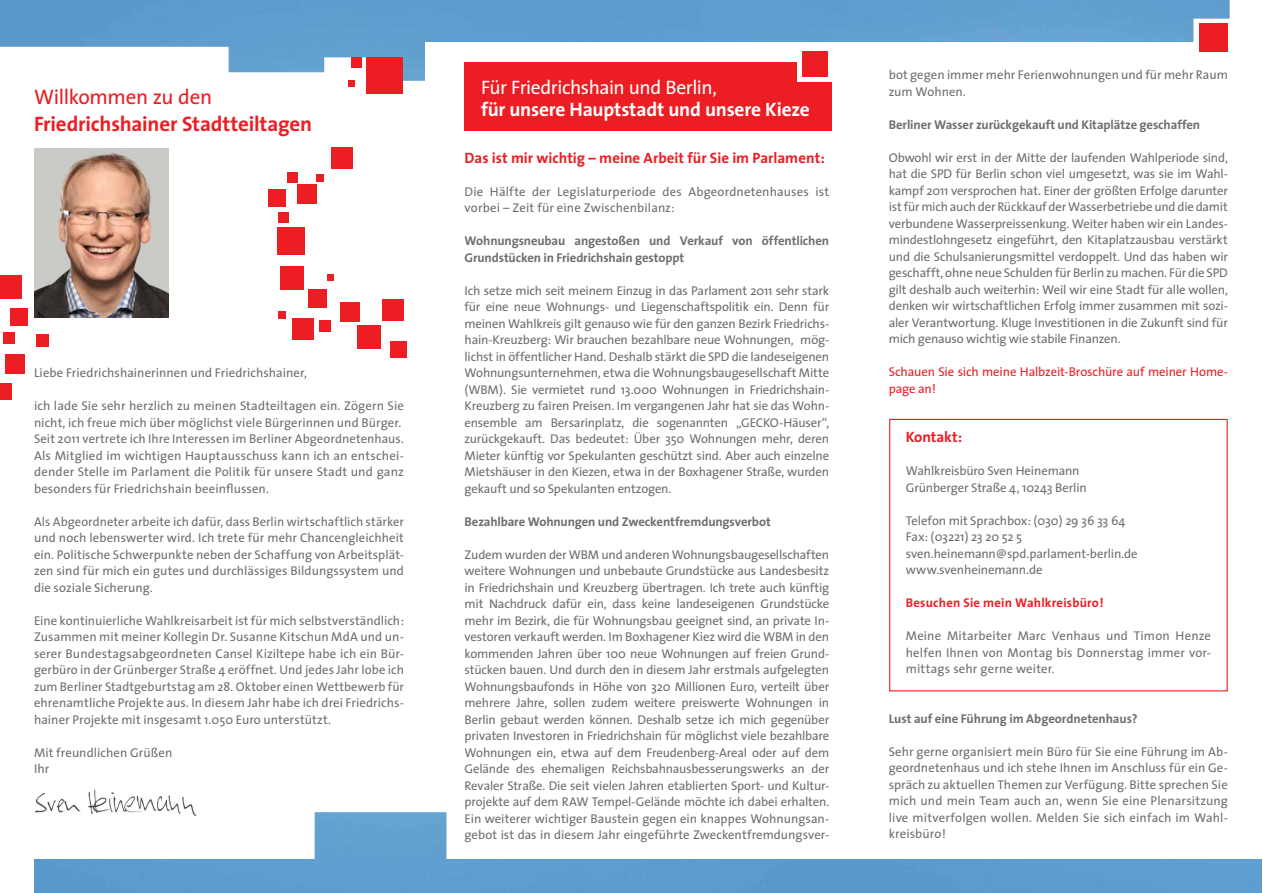
<style>
.page{position:relative;width:1263px;height:893px;background:#fff}
.page>*{position:absolute;margin:0;border:0;box-sizing:border-box;transform-origin:0 0}
.t1{font:700 21px "The Sans";letter-spacing:-.01em;color:#ed1d24}
.t2{font:21px "The Sans";letter-spacing:-.02em;color:#ed1d24}
.t3{font:700 19.5px "The Sans";letter-spacing:-.01em;color:#fff}
.t4{font:19.5px "The Sans";letter-spacing:-.025em;color:#fff}
.t5{font:700 15px "The Sans";color:#ed1d24}
.t6{font:12.75px/16.5px "The Sans";letter-spacing:.005em;color:#6d6e71;text-align:justify}
.t7{font:700 12.75px/16.5px "The Sans";letter-spacing:-.01em;color:#6d6e71}
.t8{font:12.75px/16.5px "The Sans";letter-spacing:-.01em;color:#ed1d24}
.t9{font:700 12.75px "The Sans";letter-spacing:.015em;color:#ed1d24}
</style>
<div class="page">
<img style="left:0;top:0;width:698px;height:81px">
<div style="left:698px;top:0;width:531px;height:42px;background:#619fce"></div>
<img style="left:34px;top:812px;width:770px;height:81px">
<div style="left:804px;top:859px;width:458px;height:34px;background:#5d9bcc"></div>
<div style="left:425px;top:42px;width:770px;height:138px;background:#fff"></div>
<div style="left:1199px;top:23px;width:29px;height:29px;background:#ed1d24"></div>
<div style="left:367px;top:57px;width:36px;height:37px;background:#ed1d24"></div>
<div style="left:5px;top:354px;width:19px;height:19px;background:#ed1d24"></div>
<div style="left:10px;top:308px;width:17px;height:17px;background:#ed1d24"></div>
<div style="left:4px;top:332px;width:11px;height:11px;background:#ed1d24"></div>
<div style="left:0;top:384px;width:12px;height:16px;background:#ed1d24"></div>
<div style="left:0;top:275px;width:21px;height:24px;background:#ed1d24"></div>
<div style="left:352px;top:57px;width:10px;height:11px;background:#ed1d24"></div>
<div style="left:348px;top:80px;width:7px;height:7px;background:#ed1d24"></div>
<div style="left:390px;top:341px;width:17px;height:16px;background:#ed1d24"></div>
<div style="left:382px;top:299px;width:22px;height:22px;background:#ed1d24"></div>
<div style="left:340px;top:302px;width:19px;height:19px;background:#ed1d24"></div>
<div style="left:308px;top:289px;width:19px;height:18px;background:#ed1d24"></div>
<div style="left:357px;top:325px;width:24px;height:24px;background:#ed1d24"></div>
<div style="left:292px;top:318px;width:21px;height:21px;background:#ed1d24"></div>
<div style="left:319px;top:321px;width:11px;height:11px;background:#ed1d24"></div>
<div style="left:278px;top:311px;width:8px;height:8px;background:#ed1d24"></div>
<div style="left:316px;top:174px;width:8px;height:8px;background:#ed1d24"></div>
<div style="left:280px;top:266px;width:23px;height:23px;background:#ed1d24"></div>
<div style="left:277px;top:227px;width:28px;height:28px;background:#ed1d24"></div>
<div style="left:268px;top:189px;width:17px;height:17px;background:#ed1d24"></div>
<div style="left:278px;top:212px;width:11px;height:10px;background:#ed1d24"></div>
<div style="left:297px;top:185px;width:20px;height:19px;background:#ed1d24"></div>
<div style="left:327px;top:274px;width:7px;height:7px;background:#ed1d24"></div>
<div style="left:331px;top:147px;width:22px;height:22px;background:#ed1d24"></div>
<div style="left:287px;top:172px;width:10px;height:10px;background:#ed1d24"></div>
<div style="left:36px;top:335px;width:13px;height:12px;background:#ed1d24"></div>
<img style="left:34px;top:149px;width:135px;height:168px">
<img style="left:34px;top:789px;width:164px;height:27px">
<div style="left:464px;top:63px;width:368px;height:68px;background:#ed1d24"></div>
<div style="left:797px;top:56px;width:36px;height:26px;background:#fff"></div>
<div style="left:803px;top:51px;width:25px;height:25px;background:#ed1d24"></div>
<div style="left:889px;top:419px;width:339px;height:272px;border:1px solid #ed1d24"></div>
<h1 class="t2" style="left:34px;top:79px;width:180px">Willkommen zu den</h1>
<h1 class="t1" style="left:34px;top:106px;width:280px">Friedrichshainer Stadtteiltagen</h1>
<p class="t6" style="left:34px;top:364px;width:275px">Liebe Friedrichshainerinnen und Friedrichshainer,</p>
<p class="t6" style="left:34px;top:397px;width:371px;text-align:left">ich lade Sie sehr herzlich zu meinen Stadteiltagen ein. Zögern Sie nicht, ich freue mich über möglichst viele Bürgerinnen und Bürger.<br>Seit 2011 vertrete ich Ihre Interessen im Berliner Abgeordnetenhaus.<br>Als Mitglied im wichtigen Hauptausschuss kann ich an entschei&shy;dender Stelle im Parlament die Politik für unsere Stadt und ganz besonders für Friedrichshain beeinflussen.</p>
<p class="t6" style="left:34px;top:513px;width:371px">Als Abgeordneter arbeite ich dafür, dass Berlin wirtschaftlich stärker und noch lebenswerter wird. Ich trete für mehr Chancengleichheit ein. Politische Schwerpunkte neben der Schaffung von Arbeitsplät&shy;zen sind für mich ein gutes und durchlässiges Bildungssystem und die soziale Sicherung.</p>
<p class="t6" style="left:34px;top:612px;width:371px">Eine kontinuierliche Wahlkreisarbeit ist für mich selbstverständlich:<br>Zusammen mit meiner Kollegin Dr. Susanne Kitschun MdA und un&shy;serer Bundestagsabgeordneten Cansel Kiziltepe habe ich ein Bür&shy;gerbüro in der Grünberger Straße 4 eröffnet. Und jedes Jahr lobe ich zum Berliner Stadtgeburtstag am 28. Oktober einen Wettbewerb für ehrenamtliche Projekte aus. In diesem Jahr habe ich drei Friedrichs&shy;hainer Projekte mit insgesamt 1.050 Euro unterstützt.</p>
<p class="t6" style="left:34px;top:744px;width:140px">Mit freundlichen Grüßen<br>Ihr</p>
<h2 class="t4" style="left:481px;top:71px;width:237px">Für Friedrichshain und Berlin,</h2>
<h2 class="t3" style="left:481px;top:93px;width:330px">für unsere Hauptstadt und unsere Kieze</h2>
<p class="t5" style="left:465px;top:145px;width:362px">Das ist mir wichtig – meine Arbeit für Sie im Parlament:</p>
<p class="t6" style="left:465px;top:183px;width:366px">Die Hälfte der Legislaturperiode des Abgeordnetenhauses ist vorbei – Zeit für eine Zwischenbilanz:</p>
<p class="t7" style="left:465px;top:232px;width:366px">Wohnungsneubau angestoßen und Verkauf von öffentlichen<br>Grundstücken in Friedrichshain gestoppt</p>
<p class="t6" style="left:465px;top:282px;width:366px">Ich setze mich seit meinem Einzug in das Parlament 2011 sehr stark für eine neue Wohnungs- und Liegenschaftspolitik ein. Denn für meinen Wahlkreis gilt genauso wie für den ganzen Bezirk Friedrichs&shy;hain-Kreuzberg: Wir brauchen bezahlbare neue Wohnungen, mög&shy;lichst in öffentlicher Hand. Deshalb stärkt die SPD die landeseigenen Wohnungsunternehmen, etwa die Wohnungsbaugesellschaft Mitte (WBM). Sie vermietet rund 13.000 Wohnungen in Friedrichshain-Kreuzberg zu fairen Preisen. Im vergangenen Jahr hat sie das Wohn&shy;ensemble am Bersarinplatz, die sogenannten „GECKO-Häuser“, zurückgekauft. Das bedeutet: Über 350 Wohnungen mehr, deren Mieter künftig vor Spekulanten geschützt sind. Aber auch einzelne Mietshäuser in den Kiezen, etwa in der Boxhagener Straße, wurden gekauft und so Spekulanten entzogen.</p>
<p class="t7" style="left:465px;top:513px;width:308px">Bezahlbare Wohnungen und Zweckentfremdungsverbot</p>
<p class="t6" style="left:465px;top:546px;width:366px">Zudem wurden der WBM und anderen Wohnungsbaugesellschaften weitere Wohnungen und unbebaute Grundstücke aus Landesbesitz in Friedrichshain und Kreuzberg übertragen. Ich trete auch künftig mit Nachdruck dafür ein, dass keine landeseigenen Grundstücke mehr im Bezirk, die für Wohnungsbau geeignet sind, an private In&shy;vestoren verkauft werden. Im Boxhagener Kiez wird die WBM in den kommenden Jahren über 100 neue Wohnungen auf freien Grund&shy;stücken bauen. Und durch den in diesem Jahr erstmals aufgelegten Wohnungsbaufonds in Höhe von 320 Millionen Euro, verteilt über mehrere Jahre, sollen zudem weitere preiswerte Wohnungen in Berlin gebaut werden können. Deshalb setze ich mich gegenüber privaten Investoren in Friedrichshain für möglichst viele bezahlbare Wohnungen ein, etwa auf dem Freudenberg-Areal oder auf dem Gelände des ehemaligen Reichsbahnausbesserungswerks an der Revaler Straße. Die seit vielen Jahren etablierten Sport- und Kultur&shy;projekte auf dem RAW Tempel-Gelände möchte ich dabei erhalten.<br>Ein weiterer wichtiger Baustein gegen ein knappes Wohnungsan&shy;gebot ist das in diesem Jahr eingeführte Zweckentfremdungsver-</p>
<p class="t6" style="left:889px;top:66px;width:341px">bot gegen immer mehr Ferienwohnungen und für mehr Raum zum Wohnen.</p>
<p class="t7" style="left:889px;top:116px;width:313px">Berliner Wasser zurückgekauft und Kitaplätze geschaffen</p>
<p class="t6" style="left:889px;top:149px;width:341px">Obwohl wir erst in der Mitte der laufenden Wahlperiode sind, hat die SPD für Berlin schon viel umgesetzt, was sie im Wahl&shy;kampf 2011 versprochen hat. Einer der größten Erfolge darunter ist für mich auch der Rückkauf der Wasserbetriebe und die damit verbundene Wasserpreissenkung. Weiter haben wir ein Landes&shy;mindestlohngesetz eingeführt, den Kitaplatzausbau verstärkt und die Schulsanierungsmittel verdoppelt. Und das haben wir geschafft, ohne neue Schulden für Berlin zu machen. Für die SPD gilt deshalb auch weiterhin: Weil wir eine Stadt für alle wollen, denken wir wirtschaftlichen Erfolg immer zusammen mit sozi&shy;aler Verantwortung. Kluge Investitionen in die Zukunft sind für mich genauso wichtig wie stabile Finanzen.</p>
<p class="t8" style="left:889px;top:363px;width:341px">Schauen Sie sich meine Halbzeit-Broschüre auf meiner Home&shy;page an!</p>
<p class="t5" style="left:906px;top:425px;width:58px">Kontakt:</p>
<p class="t6" style="left:906px;top:462px;width:182px">Wahlkreisbüro Sven Heinemann<br>Grünberger Straße 4, 10243 Berlin</p>
<p class="t6" style="left:906px;top:512px;width:233px;text-align:left">Telefon mit Sprachbox: (030) 29 36 33 64<br>Fax: (03221) 23 20 52 5 sven.heinemann@spd.parlament-berlin.de www.svenheinemann.de</p>
<p class="t9" style="left:906px;top:592px;width:199px">Besuchen Sie mein Wahlkreisbüro!</p>
<p class="t6" style="left:906px;top:627px;width:307px">Meine Mitarbeiter Marc Venhaus und Timon Henze helfen Ihnen von Montag bis Donnerstag immer vor&shy;mittags sehr gerne weiter.</p>
<p class="t7" style="left:889px;top:710px;width:250px">Lust auf eine Führung im Abgeordnetenhaus?</p>
<p class="t6" style="left:889px;top:743px;width:341px">Sehr gerne organisiert mein Büro für Sie eine Führung im Ab&shy;geordnetenhaus und ich stehe Ihnen im Anschluss für ein Ge&shy;spräch zu aktuellen Themen zur Verfügung. Bitte sprechen Sie mich und mein Team auch an, wenn Sie eine Plenarsitzung live mitverfolgen wollen. Melden Sie sich einfach im Wahl&shy;kreisbüro!</p>
</div>
